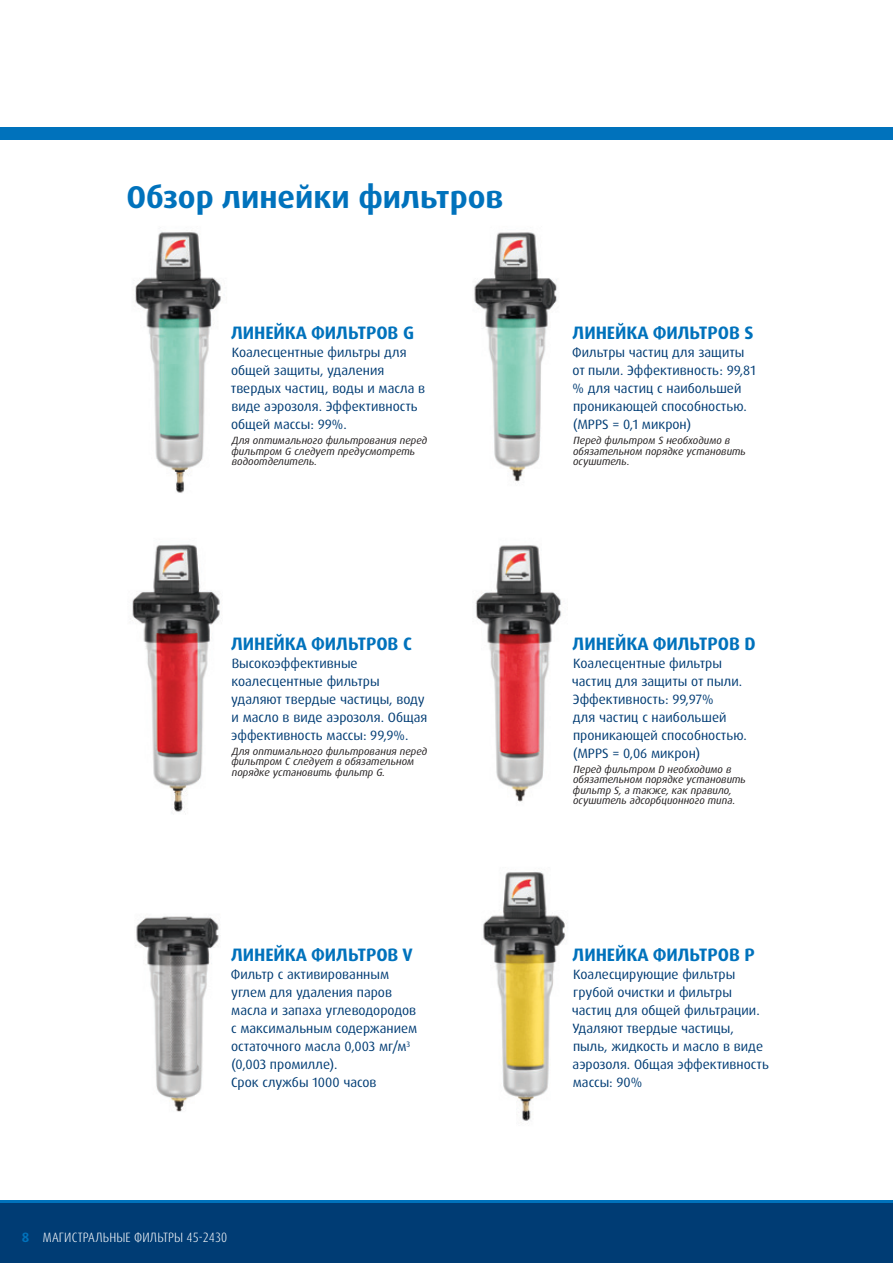
<style>
.page{position:relative;width:893px;height:1263px;background:#fff}
.page>*{position:absolute;margin:0;border:0;box-sizing:border-box;transform-origin:0 0}
.t1{font:700 31.5px "Dax Pro";color:#0072bc}
.t2{font:700 18px "Dax Pro";letter-spacing:-.005em;color:#0072bc}
.t3{font:13.5px/18px "Dax Pro";color:#003c74}
.t4{font:300 condensed 13.5px "Dax Pro";letter-spacing:.01em;color:#fff}
.t5{font:italic 10.5px/10.5px "Dax Pro";color:#231f20}
.s1{font-weight:700;font-stretch:normal;color:#0072bc}
</style>
<div class="page">
<div style="left:0;top:128px;width:893px;height:12px;background:#0072bc"></div>
<div style="left:0;top:1202px;width:893px;height:61px;background:#003c74"></div>
<hr style="left:0;top:1200px;width:893px;height:3px;background:#0072bc">
<img style="left:135px;top:232px;width:86px;height:261px">
<img style="left:474px;top:232px;width:83px;height:250px">
<img style="left:132px;top:544px;width:88px;height:268px">
<img style="left:475px;top:545px;width:87px;height:257px">
<img style="left:136px;top:916px;width:83px;height:196px">
<img style="left:483px;top:871px;width:84px;height:250px">
<h1 class="t1" style="left:126px;top:176px;width:378px">Обзор линейки фильтров</h1>
<h2 class="t2" style="left:231px;top:322px;width:184px">ЛИНЕЙКА ФИЛЬТРОВ G</h2>
<p class="t3" style="left:231px;top:344px;width:196px">Коалесцентные фильтры для общей защиты, удаления твердых частиц, воды и масла в виде аэрозоля. Эффективность общей массы: 99%.</p>
<p class="t5" style="left:231px;top:435px;width:197px">Для оптимального фильтрования перед фильтром G следует предусмотреть водоотделитель.</p>
<h2 class="t2" style="left:231px;top:632px;width:182px">ЛИНЕЙКА ФИЛЬТРОВ C</h2>
<p class="t3" style="left:231px;top:654px;width:198px">Высокоэффективные коалесцентные фильтры удаляют твердые частицы, воду и масло в виде аэрозоля. Общая эффективность массы: 99,9%.</p>
<p class="t5" style="left:231px;top:746px;width:197px">Для оптимального фильтрования перед фильтром C следует в обязательном порядке установить фильтр G.</p>
<h2 class="t2" style="left:231px;top:943px;width:183px">ЛИНЕЙКА ФИЛЬТРОВ V</h2>
<p class="t3" style="left:231px;top:966px;width:188px">Фильтр с активированным углем для удаления паров масла и запаха углеводородов с максимальным содержанием остаточного масла 0,003 мг/м<sup>3 </sup>(0,003 промилле).<br>Срок службы 1000 часов</p>
<p class="t4" style="left:22px;top:1228px;width:207px"><span class="s1">8</span> МАГИСТРАЛЬНЫЕ ФИЛЬТРЫ 45-2430</p>
<h2 class="t2" style="left:573px;top:322px;width:182px">ЛИНЕЙКА ФИЛЬТРОВ S</h2>
<p class="t3" style="left:572px;top:344px;width:185px">Фильтры частиц для защиты от пыли. Эффективность: 99,81 % для частиц с наибольшей проникающей способностью. (MPPS = 0,1 микрон)</p>
<p class="t5" style="left:573px;top:435px;width:175px">Перед фильтром S необходимо в обязательном порядке установить осушитель.</p>
<h2 class="t2" style="left:573px;top:632px;width:185px">ЛИНЕЙКА ФИЛЬТРОВ D</h2>
<p class="t3" style="left:572px;top:654px;width:176px">Коалесцентные фильтры частиц для защиты от пыли.<br>Эффективность: 99,97%<br>для частиц с наибольшей проникающей способностью. (MPPS = 0,06 микрон)</p>
<p class="t5" style="left:573px;top:764px;width:175px">Перед фильтром D необходимо в обязательном порядке установить фильтр S, а также, как правило, осушитель адсорбционного типа.</p>
<h2 class="t2" style="left:573px;top:943px;width:184px">ЛИНЕЙКА ФИЛЬТРОВ P</h2>
<p class="t3" style="left:572px;top:966px;width:199px">Коалесцирующие фильтры грубой очистки и фильтры частиц для общей фильтрации.<br>Удаляют твердые частицы, пыль, жидкость и масло в виде аэрозоля. Общая эффективность массы: 90%</p>
</div>
